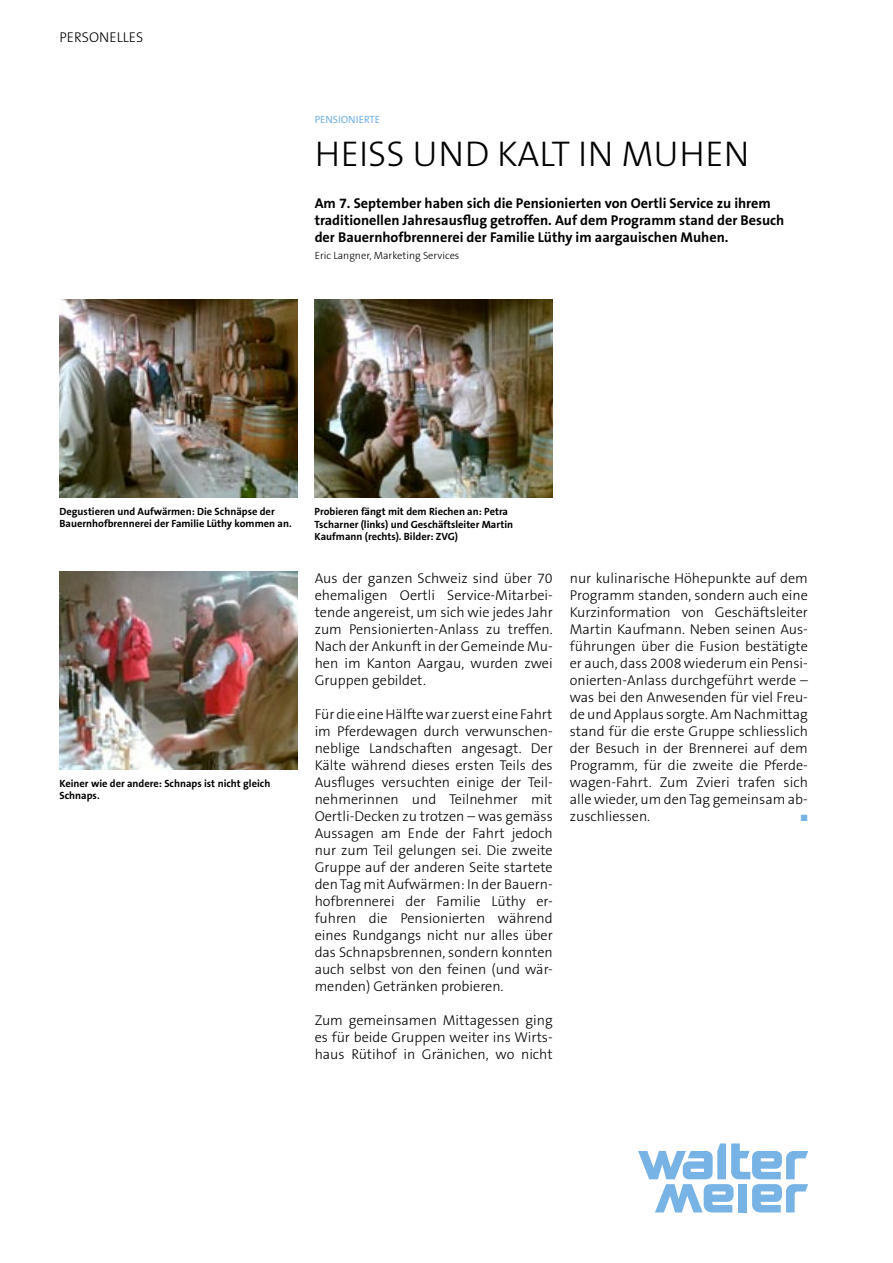
<style>
.page{position:relative;width:893px;height:1263px;background:#fff}
.page>*{position:absolute;margin:0;border:0;box-sizing:border-box;transform-origin:0 0}
.t1{font:300 36px "The Sans B3";color:#000}
.t2{font:300 14.25px/17px "The Sans B3";color:#000;text-align:justify}
.t3{font:700 14.25px/17px "The Sans B7";color:#000}
.t4{font:700 10.5px/12.8px "The Sans B7";color:#000}
.t5{font:300 10.5px "The Sans B3";color:#000}
.t6{font:10.5px "The Sans B5 Plain";color:#78b3e5}
.t7{font:9px "Zapf Dingbats";color:#78b3e5}
</style>
<div class="page">
<img style="left:60px;top:300px;width:238px;height:197px">
<img style="left:315px;top:300px;width:238px;height:197px">
<img style="left:60px;top:572px;width:238px;height:198px">
<svg style="left:638px;top:1143px;width:170px;height:69px"></svg>
<p class="t2" style="left:60px;top:30px;width:85px">Personelles</p>
<p class="t6" style="left:315px;top:114px;width:67px">PENSIONIERTE</p>
<h1 class="t1" style="left:315px;top:135px;width:436px">Heiss und kalt in Muh en</h1>
<p class="t3" style="left:315px;top:196px;width:471px">Am 7. September haben sich die Pensionierten von Oertli Service zu ihrem traditionellen Jahresausflug getroffen. Auf dem Programm stand der Besuch der Bauernhofbrennerei der Familie Lüthy im aargauischen Muhen.</p>
<p class="t5" style="left:315px;top:250px;width:146px">E ric Langner, Marketing Services</p>
<p class="t4" style="left:60px;top:505px;width:234px">Degustieren und Aufwärmen: Die Schnäpse der<br>Bauernhofbrennerei der Familie Lüthy kommen an.</p>
<p class="t4" style="left:315px;top:505px;width:200px">Probieren fängt mit dem Riechen an: Petra<br>Tscharner (links) und Geschäftsleiter Martin<br>Kaufmann (rechts). Bilder: ZVG)</p>
<p class="t4" style="left:60px;top:777px;width:212px">Keiner wie der andere: Schnaps ist nicht gleich<br>Schnaps.</p>
<p class="t2" style="left:315px;top:570px;width:240px">Aus der ganzen Schweiz sind über 70 ehemaligen Oertli Service-Mitarbei&shy;tende angereist, um sich wie jedes Jahr zum Pensionierten-Anlass zu treffen.<br>Nach der Ankunft in der Gemeinde Mu&shy;hen im Kanton Aargau, wurden zwei Gruppen gebildet.</p>
<p class="t2" style="left:315px;top:706px;width:240px">Für die eine Hälfte war zuerst eine Fahrt im Pferdewagen durch verwunschen&shy;neblige Landschaften angesagt. Der Kälte während dieses ersten Teils des Ausfluges versuchten einige der Teil&shy;nehmerinnen und Teilnehmer mit Oertli-Decken zu trotzen – was gemäss Aussagen am E nde der Fahrt jedoch nur zum Teil gelungen sei. Die zweite Gruppe auf der anderen Seite startete den Tag mit Aufwärmen: I n der Bauern&shy;hofbrennerei der Familie Lüthy er&shy;fuhren die Pensionierten während eines Rundgangs nicht nur alles über das Schnapsbrennen, sondern konnten auch selbst von den feinen (und wär&shy;menden) Getränken probieren.</p>
<p class="t2" style="left:315px;top:1012px;width:240px">Zum gemeinsamen Mittagessen ging es für beide Gruppen weiter ins Wirts&shy;haus Rütihof in Gränichen, wo nicht</p>
<p class="t2" style="left:570px;top:570px;width:240px">nur kulinarische Höhepunkte auf dem Programm standen, sondern auch eine Kurzinformation von Geschäftsleiter Martin Kaufmann. Neben seinen Aus&shy;führungen über die Fusion bestätigte er auch, dass 2008 wiederum ein Pensi&shy;onierten-Anlass durchgeführt werde – was bei den Anwesenden für viel Freu&shy;de und Applaus sorgte. Am Nachmittag stand für die erste Gruppe schliesslich der Besuch in der Brennerei auf dem Programm, für die zweite die Pferde&shy;wagen-Fahrt. Zum Zvieri trafen sich alle wieder, um den Tag gemeinsam ab&shy;zuschliessen.</p>
<p class="t7" style="left:801px;top:813px;width:8px">■</p>
</div>
